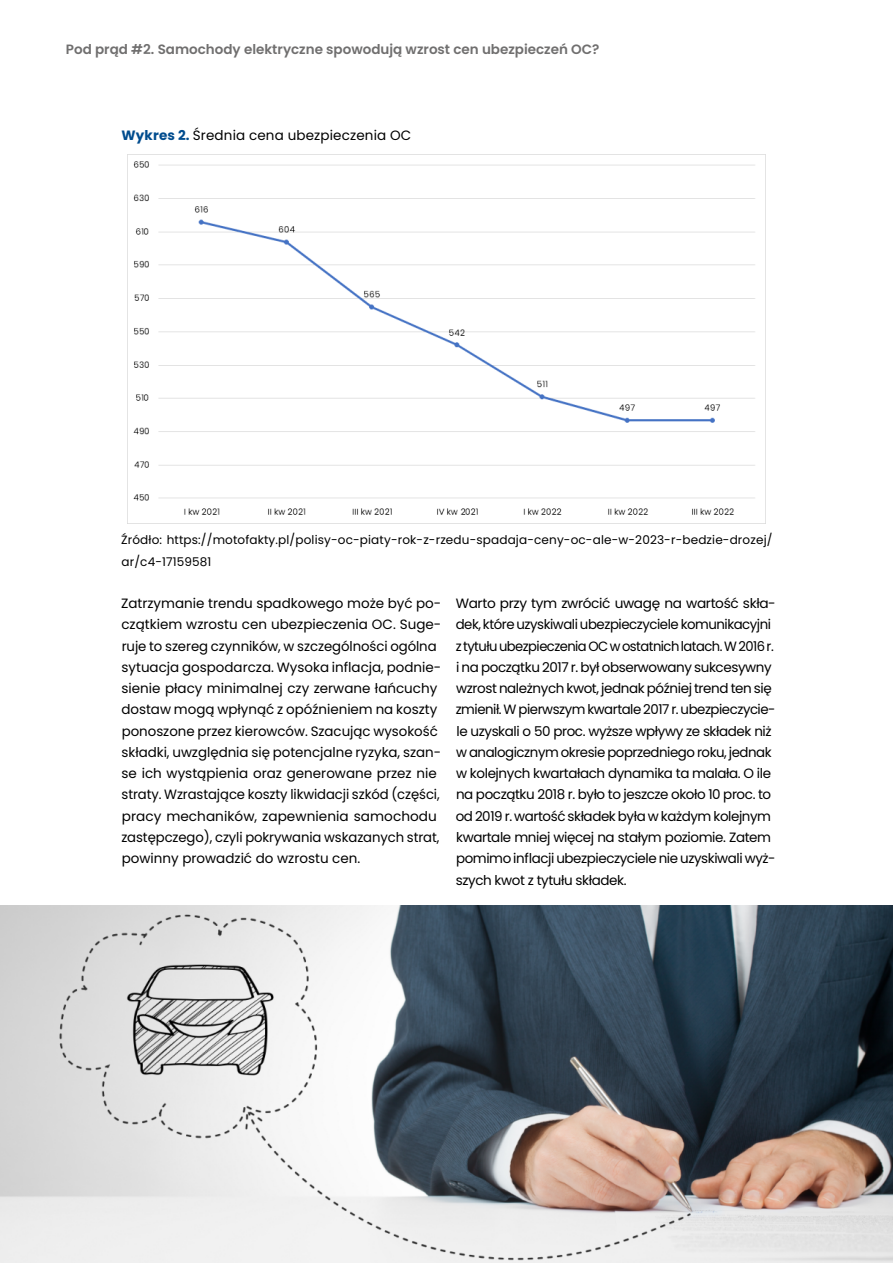
<style>
.page{position:relative;width:893px;height:1263px;background:#fff}
.page>*{position:absolute;margin:0;border:0;box-sizing:border-box;transform-origin:0 0}
.t1{font:13.5px/21.3px "Poppins";letter-spacing:-.025em;color:#000}
.t2{font:13.5px/21.3px "Poppins";color:#000}
.t3{font:600 13.5px "Poppins";color:#706f6f}
.t4{font:13.5px "Poppins";letter-spacing:.01em;color:#000}
.t5{font:12px/21.3px "Poppins";letter-spacing:.01em;color:#000}
.s1{font-weight:700;color:#004c8e}
</style>
<div class="page">
<img style="left:0;top:906px;width:893px;height:357px">
<img style="left:127px;top:155px;width:639px;height:368px">
<p class="t3" style="left:66px;top:42px;width:535px">Pod prąd #2. Samochody elektryczne spowodują wzrost cen ubezpieczeń OC?</p>
<p class="t4" style="left:122px;top:128px;width:291px"><span class="s1">Wykres 2.</span> Średnia cena ubezpieczenia OC</p>
<p class="t5" style="left:121px;top:529px;width:653px">Źródło: https://motofakty.pl/polisy-oc-piaty-rok-z-rzedu-spadaja-ceny-oc-ale-w-2023-r-bedzie-drozej/ ar/c4-17159581</p>
<p class="t2" style="left:121px;top:593px;width:322px">Zatrzymanie trendu spadkowego może być po&shy;czątkiem wzrostu cen ubezpieczenia OC. Suge&shy;ruje to szereg czynników, w szczególności ogólna sytuacja gospodarcza. Wysoka inflacja, podnie&shy;sienie płacy minimalnej czy zerwane łańcuchy dostaw mogą wpłynąć z opóźnieniem na koszty ponoszone przez kierowców. Szacując wysokość składki, uwzględnia się potencjalne ryzyka, szan&shy;se ich wystąpienia oraz generowane przez nie straty. Wzrastające koszty likwidacji szkód (części, pracy mechaników, zapewnienia samochodu zastępczego), czyli pokrywania wskazanych strat, powinny prowadzić do wzrostu cen.</p>
<p class="t1" style="left:456px;top:593px;width:322px">Warto przy tym zwrócić uwagę na wartość skła&shy;dek, które uzyskiwali ubezpieczyciele komunikacyjni z tytułu ubezpieczenia OC w ostatnich latach. W 2016 r. i na początku 2017 r. był obserwowany sukcesywny wzrost należnych kwot, jednak później trend ten się zmienił. W pierwszym kwartale 2017 r. ubezpieczycie&shy;le uzyskali o 50 proc. wyższe wpływy ze składek niż w analogicznym okresie poprzedniego roku, jednak w kolejnych kwartałach dynamika ta malała. O ile na początku 2018 r. było to jeszcze około 10 proc. to od 2019 r. wartość składek była w każdym kolejnym kwartale mniej więcej na stałym poziomie. Zatem pomimo inflacji ubezpieczyciele nie uzyskiwali wyż&shy;szych kwot z tytułu składek.</p>
</div>
